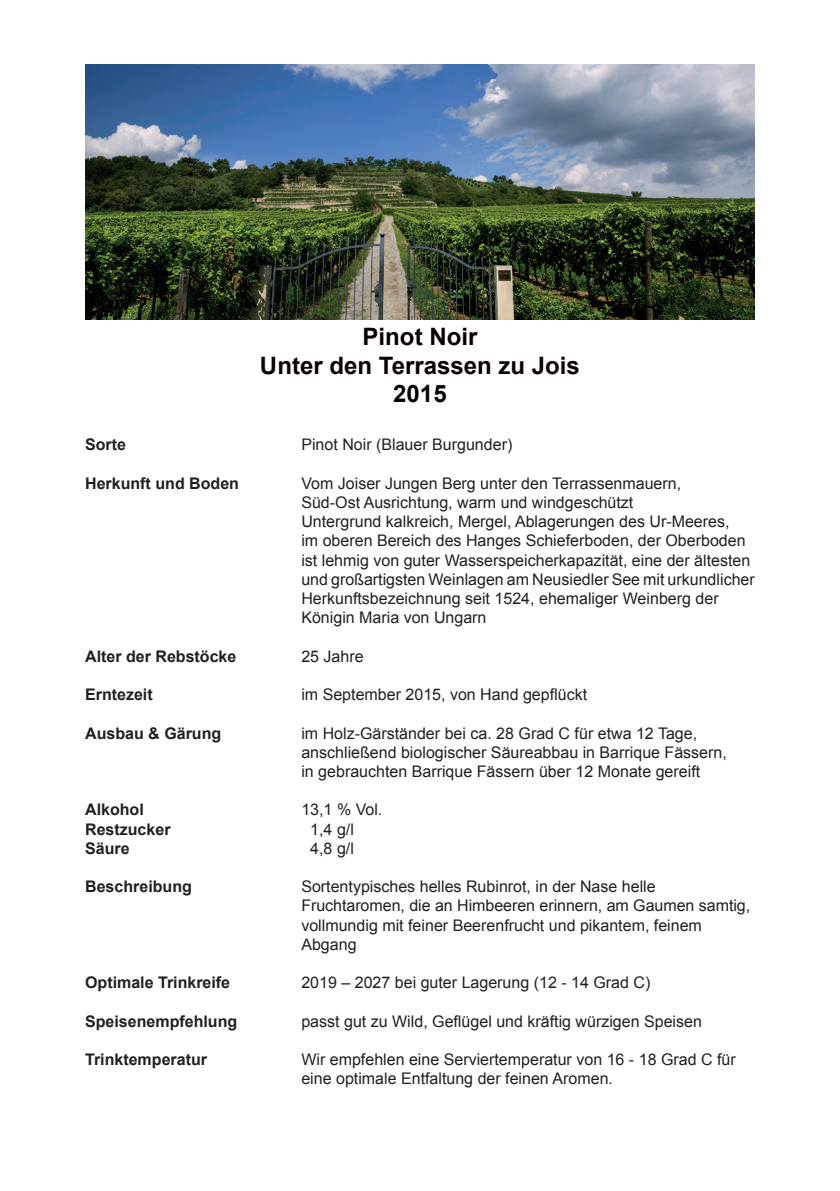
<style>
.page{position:relative;width:840px;height:1191px;background:#fff}
.page>*{position:absolute;margin:0;border:0;box-sizing:border-box;transform-origin:0 0}
.t1{font:700 24px/28.8px "Arial";color:#090002;text-align:center}
.t2{font:16px/19.2px "Arial";color:#231f20}
.t3{font:700 16px "Arial";color:#231f20}
</style>
<div class="page">
<img style="left:85px;top:64px;width:669px;height:255px">
<h1 class="t1" style="left:260px;top:323px;width:321px">Pinot Noir<br>Unter den Terrassen zu Jois<br>2015</h1>
<p class="t3" style="left:85px;top:434px;width:42px">Sorte</p>
<p class="t2" style="left:301px;top:435px;width:212px">Pinot Noir (Blauer Burgunder)</p>
<p class="t3" style="left:85px;top:472px;width:155px">Herkunft und Boden</p>
<p class="t2" style="left:301px;top:474px;width:454px">Vom Joiser Jungen Berg unter den Terrassenmauern,<br>Süd-Ost Ausrichtung, warm und windgeschützt<br>Untergrund kalkreich, Mergel, Ablagerungen des Ur-Meeres,<br>im oberen Bereich des Hanges Schieferboden, der Oberboden ist lehmig von guter Wasserspeicherkapazität, eine der ältesten und großartigsten Weinlagen am Neusiedler See mit urkundlicher Herkunftsbezeichnung seit 1524, ehemaliger Weinberg der Königin Maria von Ungarn</p>
<p class="t3" style="left:85px;top:645px;width:153px">Alter der Rebstöcke</p>
<p class="t2" style="left:301px;top:646px;width:64px">25 Jahre</p>
<p class="t3" style="left:85px;top:684px;width:69px">Erntezeit</p>
<p class="t2" style="left:301px;top:685px;width:287px">im September 2015, von Hand gepflückt</p>
<p class="t3" style="left:85px;top:722px;width:138px">Ausbau &amp; Gärung</p>
<p class="t2" style="left:301px;top:723px;width:427px">im Holz-Gärständer bei ca. 28 Grad C für etwa 12 Tage, anschließend biologischer Säureabbau in Barrique Fässern, in gebrauchten Barrique Fässern über 12 Monate gereift</p>
<p class="t3" style="left:85px;top:799px;width:60px">Alkohol</p>
<p class="t2" style="left:301px;top:800px;width:82px">13,1 % Vol.</p>
<p class="t3" style="left:85px;top:818px;width:87px">Restzucker</p>
<p class="t2" style="left:310px;top:819px;width:45px">1,4 g/l</p>
<p class="t3" style="left:85px;top:837px;width:46px">Säure</p>
<p class="t2" style="left:310px;top:838px;width:45px">4,8 g/l</p>
<p class="t3" style="left:85px;top:876px;width:108px">Beschreibung</p>
<p class="t2" style="left:301px;top:877px;width:450px">Sortentypisches helles Rubinrot, in der Nase helle Fruchtaromen, die an Himbeeren erinnern, am Gaumen samtig, vollmundig mit feiner Beerenfrucht und pikantem, feinem Abgang</p>
<p class="t3" style="left:85px;top:972px;width:146px">Optimale Trinkreife</p>
<p class="t2" style="left:301px;top:973px;width:350px">2019 – 2027 bei guter Lagerung (12 - 14 Grad C)</p>
<p class="t3" style="left:85px;top:1010px;width:154px">Speisenempfehlung</p>
<p class="t2" style="left:301px;top:1011px;width:402px">passt gut zu Wild, Geflügel und kräftig würzigen Speisen</p>
<p class="t3" style="left:85px;top:1048px;width:123px">Trinktemperatur</p>
<p class="t2" style="left:301px;top:1050px;width:435px">Wir empfehlen eine Serviertemperatur von 16 - 18 Grad C für eine optimale Entfaltung der feinen Aromen.</p>
</div>
